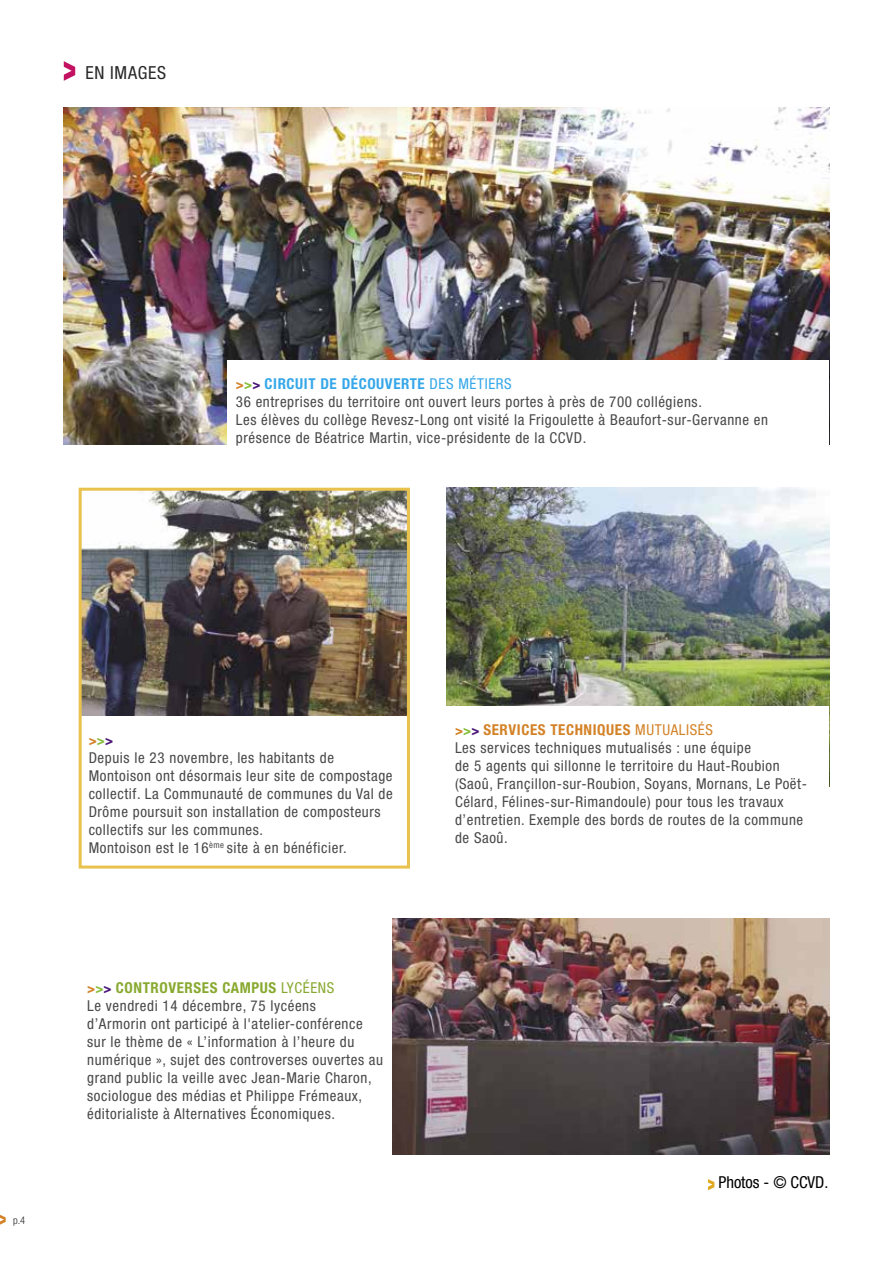
<style>
.page{position:relative;width:893px;height:1263px;background:#fff}
.page>*{position:absolute;margin:0;border:0;box-sizing:border-box;transform-origin:0 0}
.t1{font:condensed 18px "Helvetica Neue LT Std";letter-spacing:.04em;color:#292929}
.t2{font:condensed 16.5px "Helvetica Neue LT Std";color:#000}
.t3{font:condensed 15px/18px "Helvetica Neue LT Std";letter-spacing:.04em;color:#484848}
.t4{font:900 condensed 13.5px "Helvetica Neue LT Std";color:#d38227}
.t5{font:300 condensed 10.5px "Helvetica Neue LT Std";color:#292929}
.s1{font-weight:900;font-size:13.5px;color:#d38227}
.s2{font-weight:900;font-size:13.5px;color:#87be3c}
.s3{font-weight:900;font-size:13.5px;color:#4a1679}
.s4{font-weight:700;color:#36a7e9}
.s5{color:#36a7e9}
.s6{color:#87be3c}
.s7{color:#4a1679}
.s8{font-weight:700;color:#88a92f}
.s9{color:#88a92f}
.s10{font-weight:700;color:#d38227}
.s11{color:#d38227}
</style>
<div class="page">
<svg style="left:0;top:1215px;width:6px;height:9px"></svg>
<svg style="left:64px;top:61px;width:11px;height:20px"></svg>
<svg style="left:708px;top:1179px;width:6px;height:11px"></svg>
<img style="left:64px;top:107px;width:765px;height:337px">
<div style="left:227px;top:360px;width:602px;height:283px;background:#fff"></div>
<img style="left:446px;top:488px;width:383px;height:218px">
<img style="left:83px;top:492px;width:323px;height:224px">
<img style="left:392px;top:918px;width:437px;height:236px">
<div style="left:79px;top:488px;width:331px;height:380px;border:3px solid #e8c24c"></div>
<p class="t1" style="left:85px;top:62px;width:82px">EN IMAGES</p>
<p class="t3" style="left:236px;top:374px;width:534px"><span class="s1">&gt;</span><span class="s2">&gt;</span><span class="s3">&gt;</span> <span class="s4">CIRCUIT DE DÉCOUVERTE</span> <span class="s5">DES MÉTIERS<br></span>36 entreprises du territoire ont ouvert leurs portes à près de 700 collégiens.<br>Les élèves du collège Revesz-Long ont visité la Frigoulette à Beaufort-sur-Gervanne en présence de Béatrice Martin, vice-présidente de la CCVD.</p>
<p class="t5" style="left:13px;top:1214px;width:14px">p.4</p>
<p class="t4" style="left:89px;top:732px;width:26px">&gt;<span class="s6">&gt;</span><span class="s7">&gt;</span></p>
<p class="t3" style="left:89px;top:748px;width:306px">Depuis le 23 novembre, les habitants de Montoison ont désormais leur site de compostage collectif. La Communauté de communes du Val de Drôme poursuit son installation de composteurs collectifs sur les communes.<br>Montoison est le 16<sup>ème</sup> site à en bénéficier.</p>
<p class="t3" style="left:87px;top:979px;width:297px"><span class="s1">&gt;</span><span class="s2">&gt;</span><span class="s3">&gt;</span> <span class="s8">CONTROVERSES CAMPUS</span> <span class="s9">LYCÉENS<br></span>Le vendredi 14 décembre, 75 lycéens<br>d’Armorin ont participé à l'atelier-conférence sur le thème de « L’information à l’heure du numérique », sujet des controverses ouvertes au grand public la veille avec Jean-Marie Charon, sociologue des médias et Philippe Frémeaux, éditorialiste à Alternatives Économiques.</p>
<p class="t3" style="left:455px;top:720px;width:353px"><span class="s1">&gt;</span><span class="s2">&gt;</span><span class="s3">&gt;</span> <span class="s10">SERVICES TECHNIQUES</span> <span class="s11">MUTUALISÉS<br></span>Les services techniques mutualisés : une équipe<br>de 5 agents qui sillonne le territoire du Haut-Roubion (Saoû, Françillon-sur-Roubion, Soyans, Mornans, Le Poët-Célard, Félines-sur-Rimandoule) pour tous les travaux d’entretien. Exemple des bords de routes de la commune de Saoû.</p>
<p class="t2" style="left:718px;top:1172px;width:111px">Photos - © CCVD.</p>
</div>
